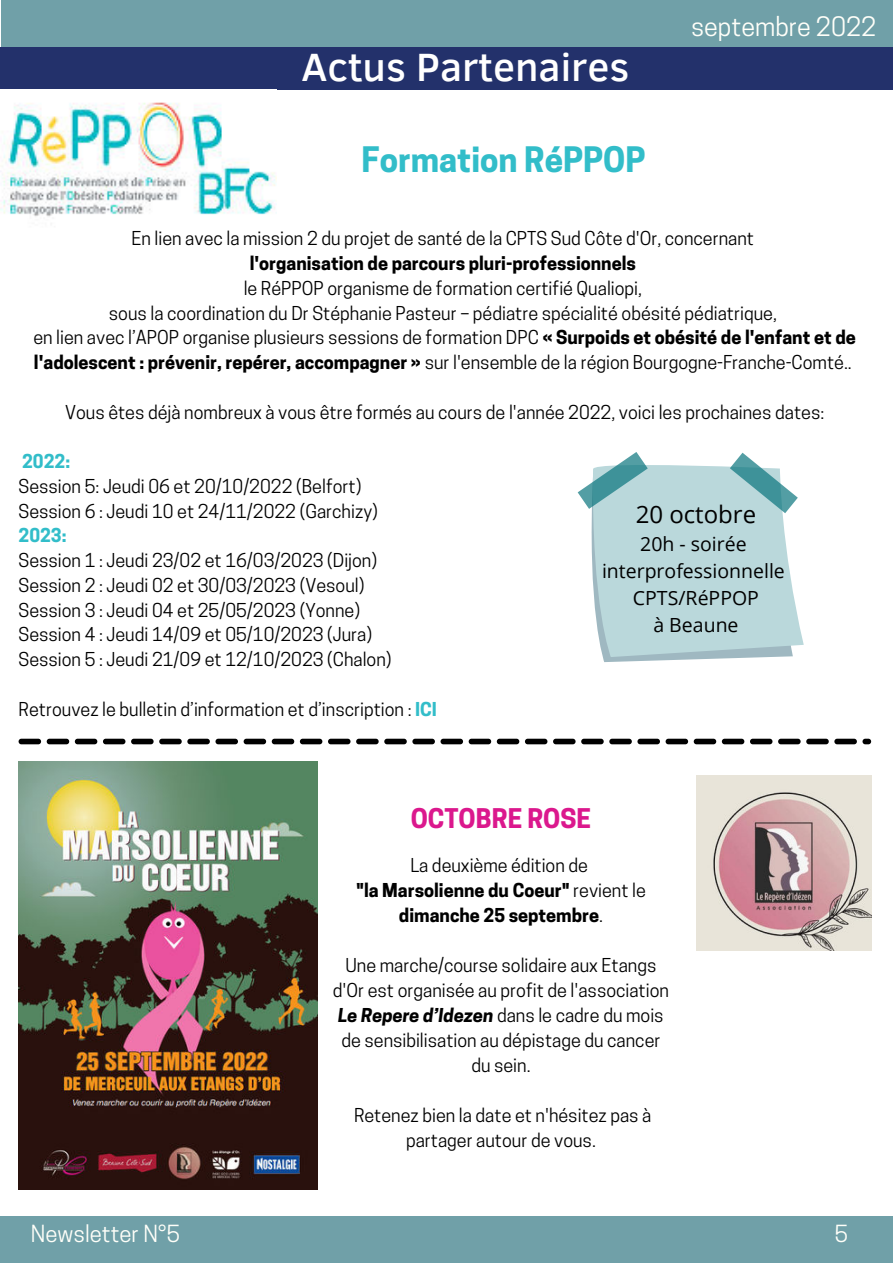
<style>
.page{position:relative;width:893px;height:1264px;background:#fff}
.page>*{position:absolute;margin:0;border:0;box-sizing:border-box;transform-origin:0 0}
.t1{font:500 40.5px "Clear Sans";color:#fff}
.t2{font:700 33px "Cooper Hewitt";color:#32bdc9}
.t3{font:700 25.5px "Cooper Hewitt";color:#db188d}
.t4{font:25.2px "Cooper Hewitt";color:#fffff9}
.t5{font:24px "Open Sans";color:#000}
.t6{font:22.2px "Cooper Hewitt";color:#fffff9}
.t7{font:19.5px/27px "Open Sans";color:#000;text-align:center}
.t8{font:18px/24.8px "Cooper Hewitt";color:#000;text-align:center}
.t9{font:700 18px/25px "Cooper Hewitt";color:#000;text-align:center}
.t10{font:700 18px "Cooper Hewitt";color:#32bdc9}
.s1{font-weight:700}
.s2{font-weight:700;color:#32bdc9}
.s3{font-weight:400}
.s4{font-weight:700;font-style:italic}
</style>
<div class="page">
<div style="left:1px;top:0;width:891px;height:53px;background:#70a0a8"></div>
<div style="left:0;top:1216px;width:892px;height:46px;background:#70a0a8"></div>
<div style="left:1px;top:47px;width:891px;height:43px;background:#23316b"></div>
<img style="left:1px;top:89px;width:275px;height:128px">
<svg style="left:19px;top:738px;width:852px;height:6px"></svg>
<svg style="left:577px;top:452px;width:226px;height:210px"></svg>
<img style="left:19px;top:761px;width:299px;height:428px">
<img style="left:696px;top:775px;width:175px;height:175px">
<h1 class="t1" style="left:301px;top:39px;width:329px">Actus Partenaires</h1>
<h2 class="t2" style="left:361px;top:140px;width:285px">Formation RéPPOP</h2>
<h3 class="t4" style="left:691px;top:11px;width:187px">septembre 2022</h3>
<p class="t8" style="left:132px;top:226px;width:624px">En lien avec la mission 2 du projet de santé de la CPTS Sud Côte d'Or, concernant</p>
<p class="t9" style="left:250px;top:251px;width:388px">l'organisation de parcours pluri-professionnels</p>
<p class="t8" style="left:33px;top:276px;width:823px">le RéPPOP organisme de formation certifié Qualiopi,<br>sous la coordination du Dr Stéphanie Pasteur – pédiatre spécialité obésité pédiatrique,<br>en lien avec l’APOP organise plusieurs sessions de formation DPC <span class="s1">« Surpoids et obésité de l'enfant et de l'adolescent : prévenir, repérer, accompagner »</span> sur l'ensemble de la région Bourgogne-Franche-Comté..</p>
<p class="t8" style="left:65px;top:399px;width:760px">Vous êtes déjà nombreux à vous être formés au cours de l'année 2022, voici les prochaines dates:</p>
<p class="t10" style="left:22px;top:450px;width:49px">2022:</p>
<p class="t8" style="left:19px;top:474px;width:360px;text-align:left">Session 5: Jeudi 06 et 20/10/2022 (Belfort)<br>Session 6 : Jeudi 10 et 24/11/2022 (Garchizy)</p>
<p class="t10" style="left:19px;top:525px;width:49px">2023:</p>
<p class="t8" style="left:19px;top:548px;width:374px;text-align:left">Session 1 : Jeudi 23/02 et 16/03/2023 (Dijon)<br>Session 2 : Jeudi 02 et 30/03/2023 (Vesoul)<br>Session 3 : Jeudi 04 et 25/05/2023 (Yonne)<br>Session 4 : Jeudi 14/09 et 05/10/2023 (Jura)<br>Session 5 : Jeudi 21/09 et 12/10/2023 (Chalon)</p>
<p class="t8" style="left:19px;top:696px;width:420px">Retrouvez le bulletin d’information et d’inscription : <span class="s2">ICI</span></p>
<h3 class="t5" style="left:635px;top:498px;width:122px">20 octobre</h3>
<p class="t7" style="left:602px;top:530px;width:184px">20h - soirée interprofessionnelle<br>CPTS/RéPPOP<br>à Beaune</p>
<h3 class="t3" style="left:411px;top:803px;width:182px">OCTOBRE ROSE</h3>
<p class="t9" style="left:356px;top:853px;width:291px"><span class="s3">La deuxième édition de<br></span>"la Marsolienne du Coeur" <span class="s3">revient le </span>dimanche 25 septembre<span class="s3">.</span></p>
<p class="t8" style="left:333px;top:953px;width:337px">Une marche/course solidaire aux Etangs d'Or est organisée au profit de l'association <span class="s4">Le Repere d’Idezen</span> dans le cadre du mois de sensibilisation au dépistage du cancer du sein.</p>
<p class="t8" style="left:354px;top:1102px;width:299px">Retenez bien la date et n'hésitez pas à partager autour de vous.</p>
<p class="t6" style="left:31px;top:1220px;width:151px">Newsletter N°5</p>
<p class="t6" style="left:834px;top:1220px;width:15px">5</p>
</div>
